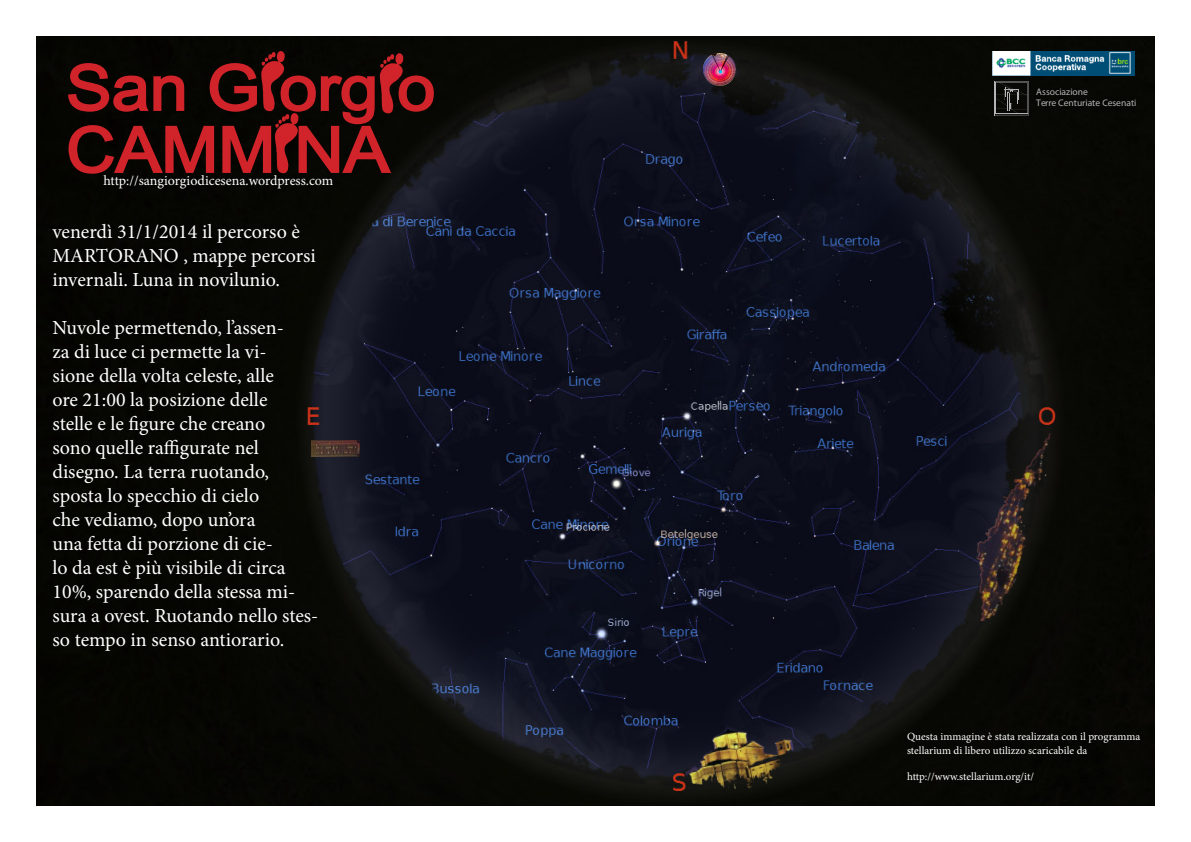
<style>
.page{position:relative;width:1191px;height:842px;background:#fff}
.page>*{position:absolute;margin:0;border:0;box-sizing:border-box;transform-origin:0 0}
.t1{font:20px/24px "Minion Pro";color:#fff}
.t2{font:14px "Minion Pro";letter-spacing:-.005em;color:#fff}
.t3{font:11px/13.2px "Minion Pro";color:#fff}
.t4{font:9.6px/11.5px "Myriad Pro";color:#b2b4b5}
</style>
<div class="page">
<img style="left:36px;top:36px;width:1119px;height:770px">
<img style="left:311px;top:440px;width:48px;height:16px">
<svg style="left:67px;top:51px;width:368px;height:124px;background:#49100f"></svg>
<img style="left:677px;top:713px;width:123px;height:92px">
<img style="left:955px;top:423px;width:109px;height:205px">
<img style="left:993px;top:51px;width:141px;height:24px">
<hr style="left:994px;top:81px;width:34px;height:1px;background:#b2b4b5">
<hr style="left:994px;top:81px;width:1px;height:34px;background:#b2b4b5">
<hr style="left:994px;top:115px;width:35px;height:1px;background:#b2b4b5">
<hr style="left:1028px;top:81px;width:1px;height:34px;background:#b2b4b5">
<hr style="left:1027px;top:82px;width:1px;height:32px;background:#b2b4b5">
<hr style="left:995px;top:114px;width:32px;height:1px;background:#b2b4b5">
<hr style="left:995px;top:82px;width:1px;height:32px;background:#b2b4b5">
<svg style="left:996px;top:82px;width:31px;height:32px"></svg>
<img style="left:704px;top:54px;width:31px;height:31px">
<p class="t2" style="left:103px;top:171px;width:231px">http://sangiorgiodicesena.wordpress.com</p>
<p class="t1" style="left:52px;top:219px;width:265px">venerdì 31/1/2014 il percorso è<br>MARTORANO , mappe percorsi invernali. Luna in novilunio.</p>
<p class="t1" style="left:52px;top:315px;width:267px">Nuvole permettendo, l’assen-<br>za di luce ci permette la vi-<br>sione della volta celeste, alle<br>ore 21:00 la posizione delle<br>stelle e le figure che creano<br>sono quelle raffigurate nel disegno. La terra ruotando, sposta lo specchio di cielo<br>che vediamo, dopo un’ora<br>una fetta di porzione di cie-<br>lo da est è più visibile di circa<br>10%, sparendo della stessa mi&shy;sura a ovest. Ruotando nello stes&shy;so tempo in senso antiorario.</p>
<p class="t4" style="left:1036px;top:86px;width:102px">Associazione<br>Terre Centuriate Cesenati</p>
<p class="t3" style="left:907px;top:730px;width:235px">Questa immagine è stata realizzata con il programma stellarium di libero utilizzo scaricabile da</p>
<p class="t3" style="left:907px;top:770px;width:128px">http://www.stellarium.org/it/</p>
</div>
